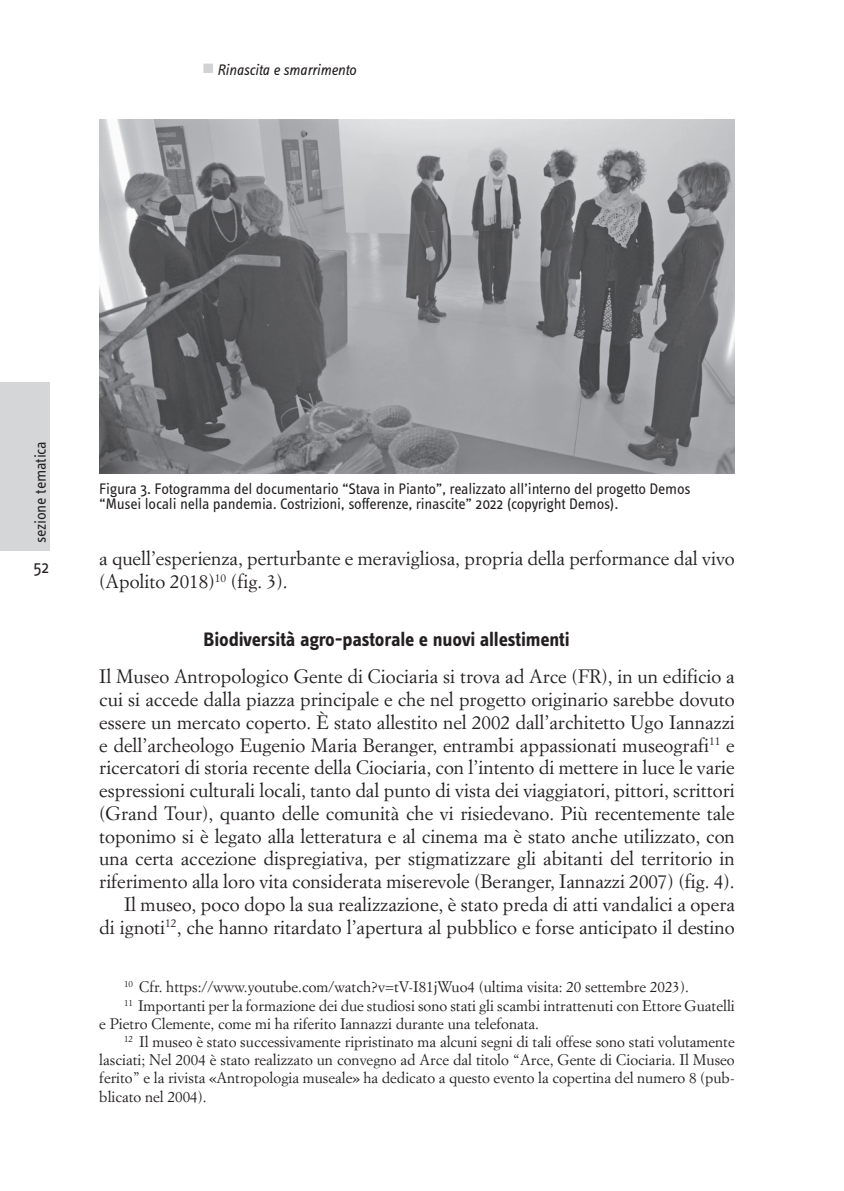
<style>
.page{position:relative;width:844px;height:1191px;background:#fff}
.page>*{position:absolute;margin:0;border:0;box-sizing:border-box;transform-origin:0 0}
.t1{font:700 20.12px "Info Text";letter-spacing:-.01em;color:#231f20}
.t2{font:19.07px/22.8px "Simoncini Garamond Std";color:#231f20}
.t3{font:17.68px "Info Text";color:#231f20}
.t4{font:16.1px "Info Text";letter-spacing:-.01em;color:#231f20}
.t5{font:15.75px/15.8px "Info Text";letter-spacing:-.015em;color:#231f20}
.t6{font:italic 15.75px "Info Text";letter-spacing:-.015em;color:#231f20}
.t7{font:15.05px "Simoncini Garamond Std";color:#231f20}
.s1{color:#d1d2d4}
</style>
<div class="page">
<div style="left:0;top:382px;width:50px;height:169px;background:#d5d6d8"></div>
<img style="left:99px;top:119px;width:635px;height:355px">
<p class="t6" style="left:203px;top:61px;width:154px"><span class="s1">■</span> Rinascita e smarrimento</p>
<p class="t4" style="left:32px;top:543px;width:104px;rotate:-90deg">sezione tematica</p>
<p class="t3" style="left:33px;top:558px;width:18px">52</p>
<p class="t5" style="left:99px;top:480px;width:592px">Figura 3. Fotogramma del documentario “Stava in Pianto”, realizzato all’interno del progetto Demos “Musei locali nella pandemia. Costrizioni, sofferenze, rinascite” 2022 (copyright Demos).</p>
<p class="t2" style="left:99px;top:547px;width:636px">a quell’esperienza, perturbante e meravigliosa, propria della performance dal vivo (Apolito 2018)<sup>10</sup> (fig. 3).</p>
<p class="t1" style="left:203px;top:627px;width:367px">Biodiversità agro-pastorale e nuovi allestimenti</p>
<p class="t2" style="left:99px;top:665px;width:637px;text-align:right">Il Museo Antropologico Gente di Ciociaria si trova ad Arce (FR), in un edificio a cui si accede dalla piazza principale e che nel progetto originario sarebbe dovuto essere un mercato coperto. È stato allestito nel 2002 dall’architetto Ugo Iannazzi e dell’archeologo Eugenio Maria Beranger, entrambi appassionati museografi<sup>11</sup> e ricercatori di storia recente della Ciociaria, con l’intento di mettere in luce le varie espressioni culturali locali, tanto dal punto di vista dei viaggiatori, pittori, scrittori (Grand Tour), quanto delle comunità che vi risiedevano. Più recentemente tale toponimo si è legato alla letteratura e al cinema ma è stato anche utilizzato, con una certa accezione dispregiativa, per stigmatizzare gli abitanti del territorio in riferimento alla loro vita considerata miserevole (Beranger, Iannazzi 2007) (fig. 4).<br>Il museo, poco dopo la sua realizzazione, è stato preda di atti vandalici a opera<br>di ignoti<sup>12</sup>, che hanno ritardato l’apertura al pubblico e forse anticipato il destino</p>
<p class="t7" style="left:124px;top:978px;width:566px"><sup>10</sup> Cfr. https://www.youtube.com/watch?v=tV-I81jWuo4 (ultima visita: 20 settembre 2023).</p>
<p class="t7" style="left:124px;top:996px;width:612px"><sup>11</sup> Importanti per la formazione dei due studiosi sono stati gli scambi intrattenuti con Ettore Guatelli</p>
<p class="t7" style="left:99px;top:1014px;width:441px">e Pietro Clemente, come mi ha riferito Iannazzi durante una telefonata.</p>
<p class="t7" style="left:124px;top:1032px;width:612px"><sup>12</sup> Il museo è stato successivamente ripristinato ma alcuni segni di tali offese sono stati volutamente</p>
<p class="t7" style="left:99px;top:1050px;width:636px">lasciati; Nel 2004 è stato realizzato un convegno ad Arce dal titolo “Arce, Gente di Ciociaria. Il Museo</p>
<p class="t7" style="left:99px;top:1069px;width:636px">ferito” e la rivista «Antropologia museale» ha dedicato a questo evento la copertina del numero 8 (pub-</p>
<p class="t7" style="left:99px;top:1087px;width:109px">blicato nel 2004).</p>
</div>
